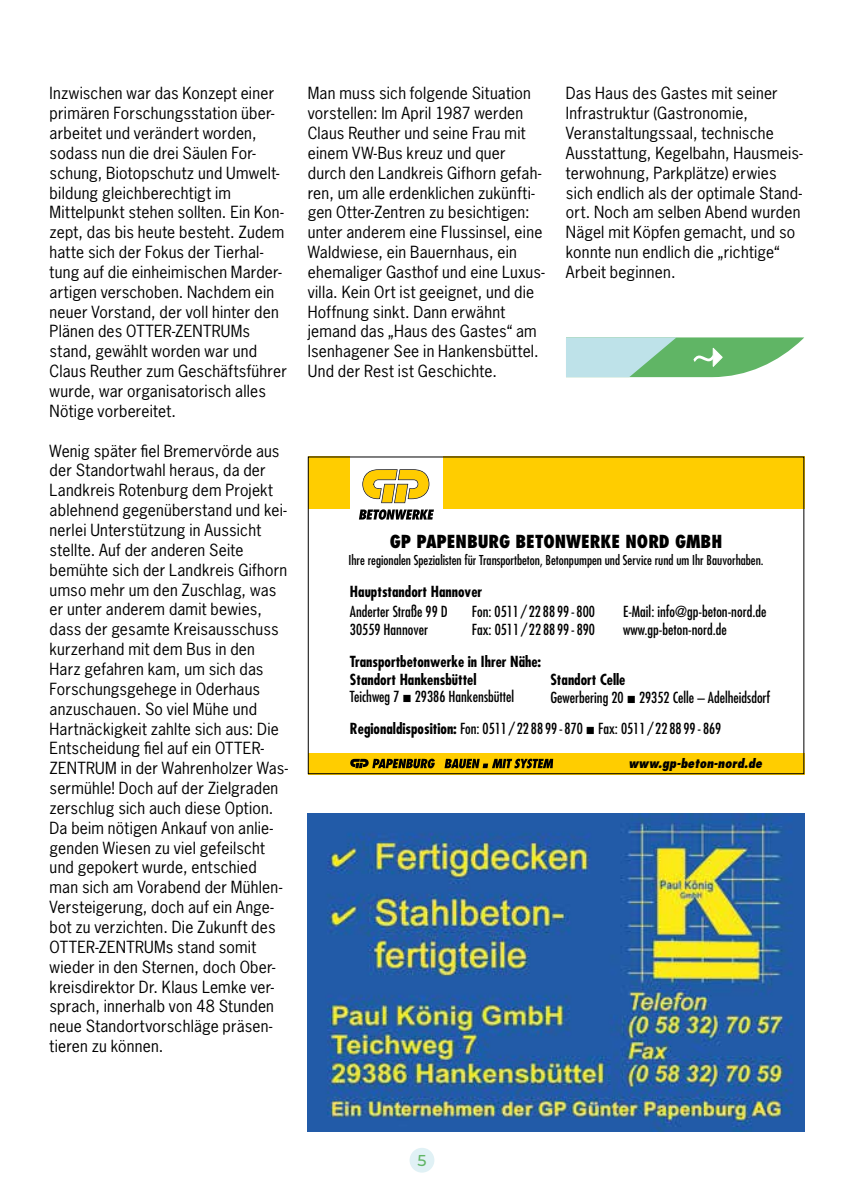
<style>
.page{position:relative;width:844px;height:1191px;background:#fff}
.page>*{position:absolute;margin:0;border:0;box-sizing:border-box;transform-origin:0 0}
.t1{font:800 condensed 17.5px "Futura Std";color:#000}
.t2{font:15.75px/19.8px "News Gothic Std";letter-spacing:.015em;color:#000}
.t3{font:500 15.75px "Montserrat";color:#60b565}
.t4{font:condensed 14.88px/17.8px "Futura Std";color:#000}
.t5{font:700 condensed 14.88px/17.8px "Futura Std";color:#000}
.t6{font:condensed 13.3px "Futura Std";color:#000}
.t7{font:italic 800 condensed 12.6px "Futura Std";color:#000}
.s1{font-weight:400}
.s2{font-weight:700}
</style>
<div class="page">
<div style="left:409px;top:1147px;width:25px;height:25px;background:#e0f1f5;border-radius:50%"></div>
<img style="left:308px;top:814px;width:496px;height:317px">
<svg style="left:566px;top:337px;width:238px;height:40px;background:#98cfaa"></svg>
<div style="left:308px;top:456px;width:496px;height:53px;background:#ffcd00"></div>
<div style="left:350px;top:456px;width:93px;height:76px;background:#fff"></div>
<svg style="left:359px;top:509px;width:75px;height:11px"></svg>
<svg style="left:362px;top:469px;width:67px;height:34px"></svg>
<div style="left:308px;top:753px;width:496px;height:21px;background:#ffcd00"></div>
<svg style="left:444px;top:758px;width:109px;height:10px"></svg>
<svg style="left:350px;top:758px;width:85px;height:10px"></svg>
<div style="left:308px;top:456px;width:496px;height:318px;border:1px solid #000"></div>
<p class="t2" style="left:50px;top:83px;width:239px">Inzwischen war das Konzept einer primären Forschungsstation über&shy;arbeitet und verändert worden, sodass nun die drei Säulen For&shy;schung, Biotopschutz und Umwelt&shy;bildung gleichberechtigt im<br>Mittelpunkt stehen sollten. Ein Kon&shy;zept, das bis heute besteht. Zudem hatte sich der Fokus der Tierhal&shy;tung auf die einheimischen Marder&shy;artigen verschoben. Nachdem ein neuer Vorstand, der voll hinter den<br>Plänen des OTTER-ZENTRUMs stand, gewählt worden war und<br>Claus Reuther zum Geschäftsführer wurde, war organisatorisch alles<br>Nötige vorbereitet.</p>
<p class="t2" style="left:50px;top:440px;width:240px">Wenig später fiel Bremervörde aus der Standortwahl heraus, da der<br>Landkreis Rotenburg dem Projekt ablehnend gegenüberstand und kei&shy;nerlei Unterstützung in Aussicht stellte. Auf der anderen Seite bemühte sich der Landkreis Gifhorn umso mehr um den Zuschlag, was er unter anderem damit bewies, dass der gesamte Kreisausschuss kurzerhand mit dem Bus in den<br>Harz gefahren kam, um sich das<br>Forschungsgehege in Oderhaus anzuschauen. So viel Mühe und<br>Hartnäckigkeit zahlte sich aus: Die<br>Entscheidung fiel auf ein OTTER-<br>ZENTRUM in der Wahrenholzer Was&shy;sermühle! Doch auf der Zielgraden zerschlug sich auch diese Option.<br>Da beim nötigen Ankauf von anlie&shy;genden Wiesen zu viel gefeilscht und gepokert wurde, entschied man sich am Vorabend der Mühlen-<br>Versteigerung, doch auf ein Ange&shy;bot zu verzichten. Die Zukunft des<br>OTTER-ZENTRUMs stand somit wieder in den Sternen, doch Ober&shy;kreisdirektor Dr. Klaus Lemke ver&shy;sprach, innerhalb von 48 Stunden neue Standortvorschläge präsen&shy;tieren zu können.</p>
<p class="t2" style="left:308px;top:83px;width:238px">Man muss sich folgende Situation vorstellen: Im April 1987 werden Claus Reuther und seine Frau mit einem VW-Bus kreuz und quer durch den Landkreis Gifhorn gefah&shy;ren, um alle erdenklichen zukünfti&shy;gen Otter-Zentren zu besichtigen: unter anderem eine Flussinsel, eine Waldwiese, ein Bauernhaus, ein ehemaliger Gasthof und eine Luxus&shy;villa. Kein Ort ist geeignet, und die Hoffnung sinkt. Dann erwähnt jemand das „Haus des Gastes“ am Isenhagener See in Hankensbüttel.<br>Und der Rest ist Geschichte.</p>
<p class="t2" style="left:566px;top:83px;width:238px">Das Haus des Gastes mit seiner<br>Infrastruktur (Gastronomie,<br>Veranstaltungssaal, technische<br>Ausstattung, Kegelbahn, Hausmeis&shy;terwohnung, Parkplätze) erwies sich endlich als der optimale Stand&shy;ort. Noch am selben Abend wurden<br>Nägel mit Köpfen gemacht, und so konnte nun endlich die „richtige“<br>Arbeit beginnen.</p>
<p class="t1" style="left:390px;top:530px;width:334px">GP PAPENBURG BETONWERKE NORD GMBH</p>
<p class="t6" style="left:348px;top:552px;width:416px">Ihre regionalen Spezialisten für Transportbeton, Betonpumpen und Service rund um Ihr Bauvorhaben.</p>
<p class="t4" style="left:472px;top:602px;width:125px">Fon: 0511 / 22 88 99 - 800<br>Fax: 0511 / 22 88 99 - 890</p>
<p class="t4" style="left:623px;top:602px;width:145px">E-Mail: info@gp-beton-nord.de www.gp-beton-nord.de</p>
<p class="t5" style="left:350px;top:582px;width:134px">Hauptstandort Hannover</p>
<p class="t4" style="left:350px;top:602px;width:99px">Anderter Straße 99 D<br>30559 Hannover</p>
<p class="t5" style="left:350px;top:652px;width:193px">Transportbetonwerke in Ihrer Nähe:<br>Standort Hankensbüttel<br><span class="s1">Teichweg 7</span> ■ <span class="s1">29386 Hankensbüttel</span></p>
<p class="t4" style="left:550px;top:670px;width:221px"><span class="s2">Standort Celle<br></span>Gewerbering 20 ■ 29352 Celle – Adelheidsdorf</p>
<p class="t4" style="left:350px;top:719px;width:373px"><span class="s2">Regionaldisposition:</span> Fon: 0511 / 22 88 99 - 870 ■ Fax: 0511 / 22 88 99 - 869</p>
<p class="t7" style="left:628px;top:755px;width:135px">www.gp-beton-nord.de</p>
<p class="t3" style="left:417px;top:1149px;width:11px">5</p>
</div>
